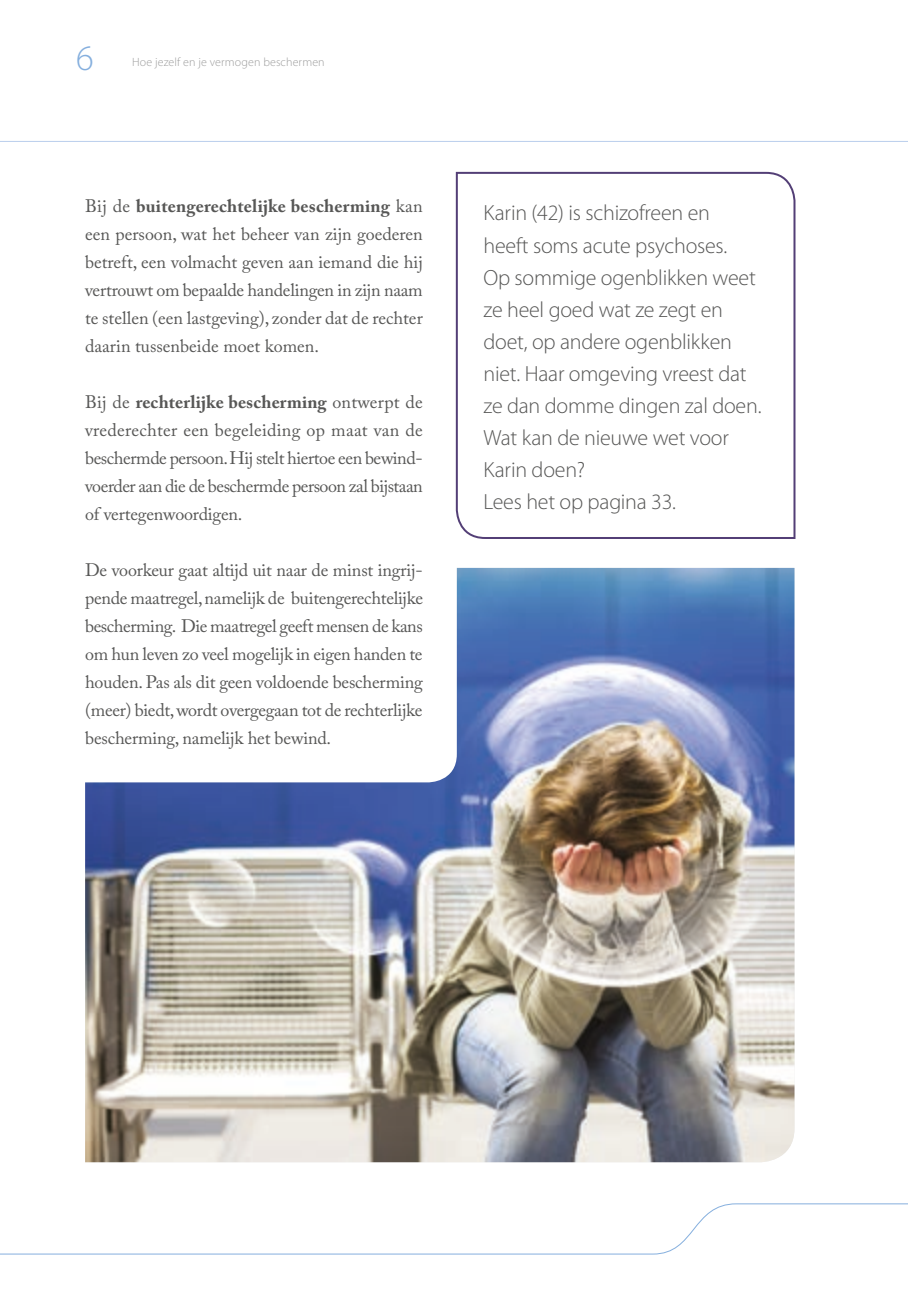
<style>
.page{position:relative;width:908px;height:1304px;background:#fff}
.page>*{position:absolute;margin:0;border:0;box-sizing:border-box;transform-origin:0 0}
.t1{font:300 36px "Myriad Pro";color:#85afde}
.t2{font:300 22px/32px "Myriad Pro";letter-spacing:-.01em;color:#575756}
.t3{font:18px/28px "Adobe Caslon Pro";letter-spacing:-.01em;color:#575756;text-align:justify}
.t4{font:300 12px "Myriad Pro";letter-spacing:.01em;color:#9d9d9d}
.s1{font-weight:700}
</style>
<div class="page">
<svg style="left:0;top:1203px;width:907px;height:52px"></svg>
<svg style="left:0;top:141px;width:907px;height:1px"></svg>
<img style="left:85px;top:568px;width:709px;height:594px">
<svg style="left:455px;top:171px;width:341px;height:368px"></svg>
<div style="left:36px;top:535px;width:420px;height:247px;background:#fff;border-radius:28px"></div>
<h1 class="t1" style="left:76px;top:37px;width:19px">6</h1>
<p class="t4" style="left:132px;top:54px;width:194px">Hoe jezelf en je vermogen beschermen</p>
<p class="t3" style="left:85px;top:192px;width:339px">Bij de <span class="s1">buitengerechtelijke bescherming</span> kan een persoon, wat het beheer van zijn goederen betreft, een volmacht geven aan iemand die hij vertrouwt om bepaalde handelingen in zijn naam te stellen (een lastgeving), zonder dat de rechter daarin tussenbeide moet komen.</p>
<p class="t3" style="left:85px;top:388px;width:339px">Bij de <span class="s1">rechterlijke bescherming</span> ontwerpt de vrederechter een begeleiding op maat van de beschermde persoon. Hij stelt hiertoe een bewind&shy;voerder aan die de beschermde persoon zal bijstaan of vertegenwoordigen.</p>
<p class="t3" style="left:85px;top:556px;width:339px">De voorkeur gaat altijd uit naar de minst ingrij&shy;pende maatregel, namelijk de buitengerechtelijke bescherming. Die maatregel geeft mensen de kans om hun leven zo veel mogelijk in eigen handen te houden. Pas als dit geen voldoende bescherming (meer) biedt, wordt overgegaan tot de rechterlijke bescherming, namelijk het bewind.</p>
<p class="t2" style="left:483px;top:197px;width:279px">Karin (42) is schizofreen en<br>heeft soms acute psychoses.<br>Op sommige ogenblikken weet ze heel goed wat ze zegt en doet, op andere ogenblikken niet. Haar omgeving vreest dat ze dan domme dingen zal doen.<br>Wat kan de nieuwe wet voor<br>Karin doen?<br>Lees het op pagina 33.</p>
</div>
